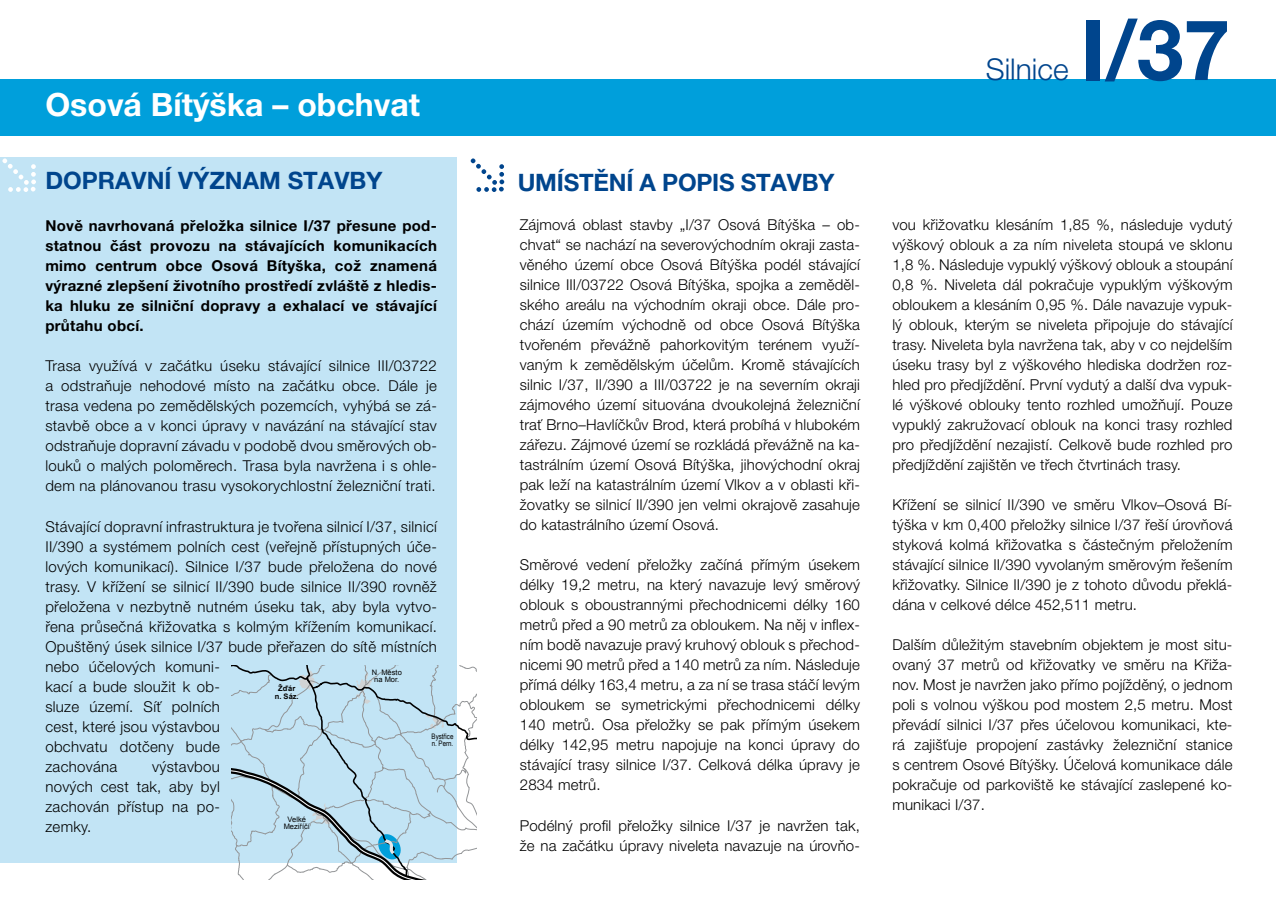
<style>
.page{position:relative;width:1276px;height:908px;background:#fff}
.page>*{position:absolute;margin:0;border:0;box-sizing:border-box;transform-origin:0 0}
.t1{font:700 84px "Helvetica Neue LT Pro";color:#00458d}
.t2{font:700 32px "Helvetica Neue LT Pro";color:#fff}
.t3{font:300 30px "Helvetica Neue LT Pro";color:#00458d}
.t4{font:700 24px "Helvetica Neue LT Pro";color:#00458d}
.t5{font:300 15px/20px "Helvetica Neue LT Pro";letter-spacing:.02em;color:#000;text-align:justify}
.t6{font:700 15px/20px "Helvetica Neue LT Pro";letter-spacing:.02em;color:#000;text-align:justify}
.t7{font:7.6px/7.6px "Arial";color:#000;text-align:center}
.t8{font:7.6px/6.8px "Arial Narrow";color:#000}
.t9{font:700 7.6px/7.6px "Arial";color:#000;text-align:center}
</style>
<div class="page">
<div style="left:0;top:79px;width:1276px;height:57px;background:#009fdb"></div>
<div style="left:0;top:157px;width:456px;height:705px;background:#c2e4f5"></div>
<svg style="left:471px;top:158px;width:33px;height:34px"></svg>
<svg style="left:2px;top:158px;width:34px;height:34px"></svg>
<svg style="left:231px;top:665px;width:245px;height:214px"></svg>
<h2 class="t2" style="left:45px;top:85px;width:376px">Osová Bítýška – obchvat</h2>
<h3 class="t4" style="left:45px;top:166px;width:338px">DOPRAVNÍ VÝZNAM STAVBY</h3>
<p class="t6" style="left:45px;top:215px;width:393px">Nově navrhovaná přeložka silnice I/37 přesune pod&shy;statnou část provozu na stávajících komunikacích mimo centrum obce Osová Bítyška, což znamená výrazné zlepšení životního prostředí zvláště z hledis&shy;ka hluku ze silniční dopravy a exhalací ve stávající průtahu obcí.</p>
<p class="t5" style="left:45px;top:355px;width:393px">Trasa využívá v začátku úseku stávající silnice III/03722 a odstraňuje nehodové místo na začátku obce. Dále je trasa vedena po zemědělských pozemcích, vyhýbá se zá&shy;stavbě obce a v konci úpravy v navázání na stávající stav odstraňuje dopravní závadu v podobě dvou směrových ob&shy;louků o malých poloměrech. Trasa byla navržena i s ohle&shy;dem na plánovanou trasu vysokorychlostní železniční trati.</p>
<p class="t5" style="left:45px;top:515px;width:393px;text-align:left">Stávající dopravní infrastruktura je tvořena silnicí I/37, silnicí II/390 a systémem polních cest (veřejně přístupných úče&shy;lových komunikací). Silnice I/37 bude přeložena do nové trasy. V křížení se silnicí II/390 bude silnice II/390 rovněž přeložena v nezbytně nutném úseku tak, aby byla vytvo&shy;řena průsečná křižovatka s kolmým křížením komunikací.<br>Opuštěný úsek silnice I/37 bude přeřazen do sítě místních nebo účelových komuni-<br>kací a bude sloužit k ob-<br>sluze území. Síť polních<br>cest, které jsou výstavbou<br>obchvatu dotčeny bude<br>zachována</p>
<p class="t7" style="left:372px;top:669px;width:32px;line-height:6.8px">N. Město na Mor.</p>
<p class="t9" style="left:275px;top:684px;width:25px">Žďár n. Sáz.</p>
<p class="t8" style="left:431px;top:732px;width:23px">Bystřice n. Pern.</p>
<p class="t5" style="left:45px;top:755px;width:176px;text-indent:107px">výstavbou nových cest tak, aby byl zachován přístup na po&shy;zemky.</p>
<p class="t7" style="left:284px;top:814px;width:28px">Velké<br>Meziříčí</p>
<h3 class="t3" style="left:985px;top:51px;width:84px">Silnice</h3>
<h1 class="t1" style="left:1081px;top:-2px;width:151px">I/37</h1>
<h3 class="t4" style="left:518px;top:167px;width:318px">UMÍSTĚNÍ A POPIS STAVBY</h3>
<p class="t5" style="left:520px;top:214px;width:342px">Zájmová oblast stavby „I/37 Osová Bítýška – ob&shy;chvat“ se nachází na severovýchodním okraji zasta&shy;věného území obce Osová Bítýška podél stávající silnice III/03722 Osová Bítýška, spojka a zeměděl&shy;ského areálu na východním okraji obce. Dále pro&shy;chází územím východně od obce Osová Bítýška tvořeném převážně pahorkovitým terénem využí&shy;vaným k zemědělským účelům. Kromě stávajících silnic I/37, II/390 a III/03722 je na severním okraji zájmového území situována dvoukolejná železniční trať Brno–Havlíčkův Brod, která probíhá v hlubokém zářezu. Zájmové území se rozkládá převážně na ka&shy;tastrálním území Osová Bítýška, jihovýchodní okraj pak leží na katastrálním území Vlkov a v oblasti kři&shy;žovatky se silnicí II/390 jen velmi okrajově zasahuje do katastrálního území Osová.</p>
<p class="t5" style="left:520px;top:554px;width:342px">Směrové vedení přeložky začíná přímým úsekem délky 19,2 metru, na který navazuje levý směrový oblouk s oboustrannými přechodnicemi délky 160 metrů před a 90 metrů za obloukem. Na něj v inflex&shy;ním bodě navazuje pravý kruhový oblouk s přechod&shy;nicemi 90 metrů před a 140 metrů za ním. Následuje přímá délky 163,4 metru, a za ní se trasa stáčí levým obloukem se symetrickými přechodnicemi délky 140 metrů. Osa přeložky se pak přímým úsekem délky 142,95 metru napojuje na konci úpravy do stávající trasy silnice I/37. Celková délka úpravy je 2834 metrů.</p>
<p class="t5" style="left:520px;top:814px;width:342px">Podélný profil přeložky silnice I/37 je navržen tak, že na začátku úpravy niveleta navazuje na úrovňo-</p>
<p class="t5" style="left:892px;top:214px;width:342px">vou křižovatku klesáním 1,85 %, následuje vydutý výškový oblouk a za ním niveleta stoupá ve sklonu 1,8 %. Následuje vypuklý výškový oblouk a stoupání 0,8 %. Niveleta dál pokračuje vypuklým výškovým obloukem a klesáním 0,95 %. Dále navazuje vypuk&shy;lý oblouk, kterým se niveleta připojuje do stávající trasy. Niveleta byla navržena tak, aby v co nejdelším úseku trasy byl z výškového hlediska dodržen roz&shy;hled pro předjíždění. První vydutý a další dva vypuk&shy;lé výškové oblouky tento rozhled umožňují. Pouze vypuklý zakružovací oblouk na konci trasy rozhled pro předjíždění nezajistí. Celkově bude rozhled pro předjíždění zajištěn ve třech čtvrtinách trasy.</p>
<p class="t5" style="left:892px;top:494px;width:342px">Křížení se silnicí II/390 ve směru Vlkov–Osová Bí&shy;týška v km 0,400 přeložky silnice I/37 řeší úrovňová styková kolmá křižovatka s částečným přeložením stávající silnice II/390 vyvolaným směrovým řešením křižovatky. Silnice II/390 je z tohoto důvodu překlá&shy;dána v celkové délce 452,511 metru.</p>
<p class="t5" style="left:892px;top:634px;width:342px">Dalším důležitým stavebním objektem je most situ&shy;ovaný 37 metrů od křižovatky ve směru na Křiža&shy;nov. Most je navržen jako přímo pojížděný, o jednom poli s volnou výškou pod mostem 2,5 metru. Most převádí silnici I/37 přes účelovou komunikaci, kte&shy;rá zajišťuje propojení zastávky železniční stanice s centrem Osové Bítýšky. Účelová komunikace dále pokračuje od parkoviště ke stávající zaslepené ko&shy;munikaci I/37.</p>
</div>
